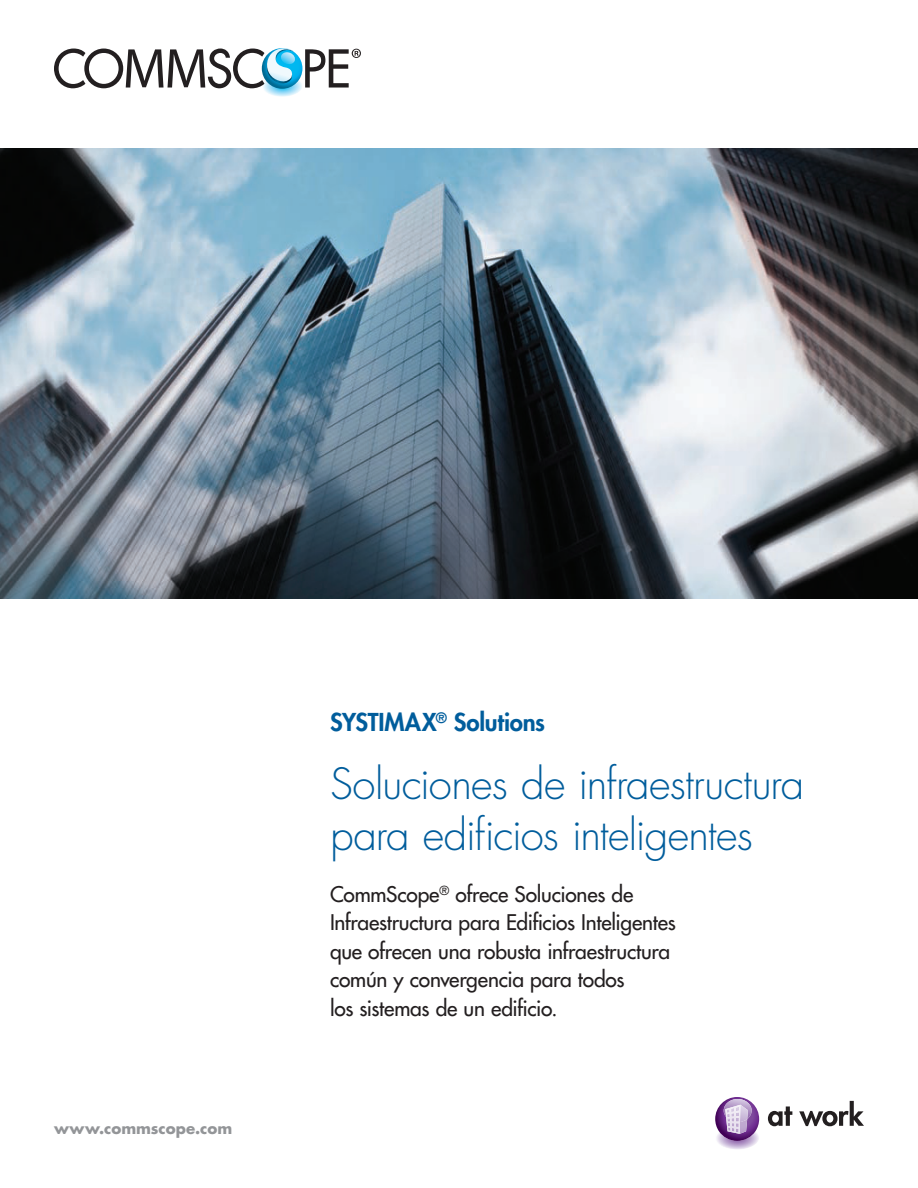
<style>
.page{position:relative;width:918px;height:1188px;background:#fff}
.page>*{position:absolute;margin:0;border:0;box-sizing:border-box;transform-origin:0 0}
.t1{font:300 42px/51px "Futura Std";letter-spacing:-.015em;color:#005d9c}
.t2{font:800 24px "Futura Std";letter-spacing:-.01em;color:#005d9c}
.t3{font:500 21px/28.5px "Futura Std";letter-spacing:-.01em;color:#231f20}
.t4{font:700 15px "Futura Std";letter-spacing:.005em;color:#939598}
</style>
<div class="page">
<svg style="left:54px;top:48px;width:307px;height:49px"></svg>
<svg style="left:768px;top:1106px;width:24px;height:20px"></svg>
<svg style="left:799px;top:1101px;width:65px;height:25px"></svg>
<svg style="left:715px;top:1097px;width:44px;height:52px"></svg>
<img style="left:0;top:149px;width:918px;height:450px">
<p class="t4" style="left:54px;top:1118px;width:180px">www.commscope.com</p>
<p class="t2" style="left:330px;top:707px;width:217px">SYSTIMAX<sup>®</sup> Solutions</p>
<h1 class="t1" style="left:330px;top:759px;width:476px">Soluciones de infraestructura para edificios inteligentes</h1>
<p class="t3" style="left:330px;top:880px;width:347px">CommScope<sup>®</sup> ofrece Soluciones de Infraestructura para Edificios Inteligentes que ofrecen una robusta infraestructura común y convergencia para todos<br>los sistemas de un edificio.</p>
</div>
